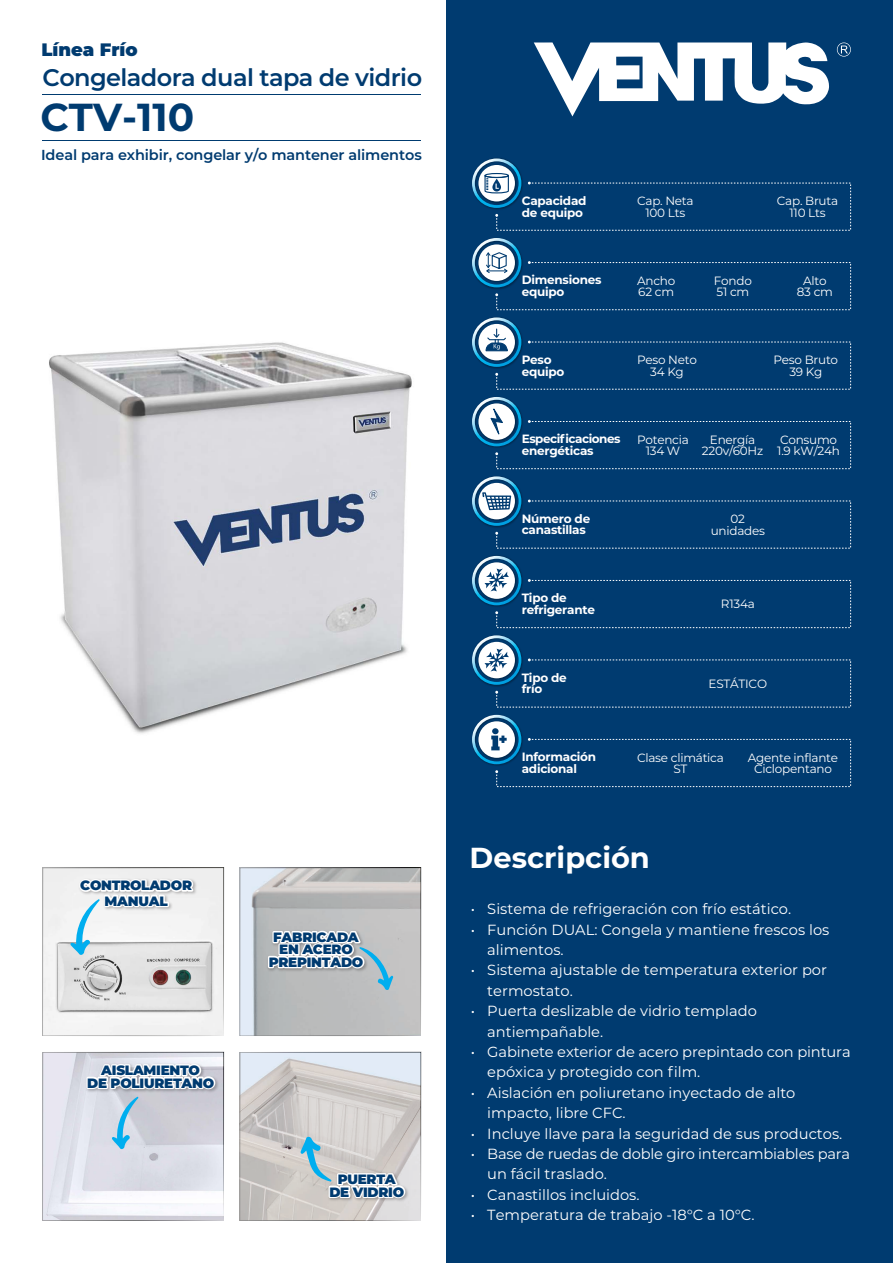
<style>
.page{position:relative;width:893px;height:1263px;background:#fff}
.page>*{position:absolute;margin:0;border:0;box-sizing:border-box;transform-origin:0 0}
.t1{font:700 39px "Montserrat";color:#003b70}
.t2{font:700 28.95px "Montserrat";color:#fff}
.t3{font:600 24px "Montserrat";letter-spacing:-.025em;color:#003b70}
.t4{font:900 18px "Montserrat";color:#003b70}
.t5{font:14.7px/20.4px "Montserrat";color:#fff}
.t6{font:600 14.55px "Montserrat";letter-spacing:-.01em;color:#003b70}
.t7{font:900 13.5px/12.5px "Montserrat";letter-spacing:-.02em;color:#003b70;text-align:center}
.t8{font:12px/11.6px "Montserrat";letter-spacing:-.02em;color:#fff;text-align:center}
.t9{font:700 12px/11.6px "Montserrat";letter-spacing:-.02em;color:#fff}
.t10{font:700 12px/11.6px "Montserrat";letter-spacing:-.04em;color:#fff}
</style>
<div class="page">
<img style="left:49px;top:342px;width:363px;height:392px">
<div style="left:446px;top:0;width:447px;height:1263px;background:#003b70"></div>
<svg style="left:534px;top:42px;width:295px;height:74px"></svg>
<svg style="left:837px;top:43px;width:14px;height:14px"></svg>
<hr style="left:43px;top:95px;width:378px;height:1px;background:#003b70">
<hr style="left:43px;top:140px;width:378px;height:1px;background:#003b70">
<svg style="left:472px;top:159px;width:379px;height:72px"></svg>
<svg style="left:472px;top:238px;width:379px;height:72px"></svg>
<svg style="left:472px;top:317px;width:379px;height:73px"></svg>
<svg style="left:472px;top:476px;width:379px;height:73px"></svg>
<svg style="left:472px;top:397px;width:379px;height:72px"></svg>
<svg style="left:472px;top:556px;width:379px;height:72px"></svg>
<svg style="left:472px;top:635px;width:379px;height:72px"></svg>
<svg style="left:472px;top:715px;width:379px;height:72px"></svg>
<svg style="left:42px;top:867px;width:182px;height:169px"></svg>
<svg style="left:239px;top:867px;width:182px;height:169px;background:#c1c4c5"></svg>
<svg style="left:42px;top:1051px;width:182px;height:170px"></svg>
<svg style="left:239px;top:1051px;width:182px;height:170px;background:#cecece"></svg>
<p class="t4" style="left:41px;top:36px;width:98px">Línea Frío</p>
<h3 class="t3" style="left:43px;top:61px;width:381px">Congeladora dual tapa de vidrio</h3>
<h1 class="t1" style="left:40px;top:89px;width:155px">CTV-110</h1>
<p class="t6" style="left:41px;top:144px;width:382px">Ideal para exhibir, congelar y/o mantener alimentos</p>
<p class="t7" style="left:80px;top:877px;width:113px;line-height:15.5px">CONTROLADOR<br>MANUAL</p>
<p class="t7" style="left:87px;top:1063px;width:129px">AISLAMIENTO<br>DE POLIURETANO</p>
<p class="t7" style="left:269px;top:930px;width:96px">FABRICADA<br>EN ACERO<br>PREPINTADO</p>
<p class="t7" style="left:329px;top:1172px;width:76px">PUERTA<br>DE VIDRIO</p>
<p class="t9" style="left:522px;top:194px;width:66px">Capacidad de equipo</p>
<p class="t8" style="left:777px;top:195px;width:63px">Cap. Bruta<br>110 Lts</p>
<p class="t8" style="left:637px;top:195px;width:58px">Cap. Neta<br>100 Lts</p>
<p class="t9" style="left:522px;top:274px;width:81px">Dimensiones equipo</p>
<p class="t8" style="left:797px;top:274px;width:38px">Alto<br>83 cm</p>
<p class="t8" style="left:637px;top:274px;width:40px;text-align:left">Ancho<br>62 cm</p>
<p class="t8" style="left:714px;top:274px;width:39px;text-align:left">Fondo<br>51 cm</p>
<p class="t9" style="left:522px;top:353px;width:44px">Peso equipo</p>
<p class="t8" style="left:774px;top:354px;width:66px">Peso Bruto<br>39 Kg</p>
<p class="t8" style="left:637px;top:354px;width:61px">Peso Neto<br>34 Kg</p>
<p class="t10" style="left:522px;top:433px;width:100px">Especificaciones energéticas</p>
<p class="t8" style="left:777px;top:433px;width:64px;text-align:left">Consumo<br>1.9 kW/24h</p>
<p class="t8" style="left:637px;top:433px;width:53px">Potencia<br>134 W</p>
<p class="t8" style="left:702px;top:433px;width:63px">Energía<br>220v/60Hz</p>
<p class="t9" style="left:522px;top:512px;width:70px">Número de canastillas</p>
<p class="t8" style="left:711px;top:513px;width:56px">02 unidades</p>
<p class="t9" style="left:522px;top:592px;width:75px">Tipo de refrigerante</p>
<p class="t8" style="left:721px;top:598px;width:35px">R134a</p>
<p class="t9" style="left:522px;top:671px;width:46px">Tipo de frío</p>
<p class="t8" style="left:709px;top:677px;width:60px">ESTÁTICO</p>
<p class="t9" style="left:522px;top:751px;width:76px">Información adicional</p>
<p class="t8" style="left:748px;top:751px;width:92px">Agente inflante<br>Ciclopentano</p>
<p class="t8" style="left:637px;top:751px;width:88px">Clase climática<br>ST</p>
<h2 class="t2" style="left:470px;top:837px;width:182px">Descripción</h2>
<p class="t5" style="left:471px;top:898px;width:6px">• •</p>
<p class="t5" style="left:471px;top:959px;width:6px">•</p>
<p class="t5" style="left:471px;top:1000px;width:6px">•</p>
<p class="t5" style="left:471px;top:1041px;width:6px">•</p>
<p class="t5" style="left:471px;top:1082px;width:6px">•</p>
<p class="t5" style="left:471px;top:1123px;width:6px">• •</p>
<p class="t5" style="left:471px;top:1184px;width:6px">• •</p>
<p class="t5" style="left:487px;top:898px;width:365px">Sistema de refrigeración con frío estático.<br>Función DUAL: Congela y mantiene frescos los alimentos.<br>Sistema ajustable de temperatura exterior por termostato.<br>Puerta deslizable de vidrio templado antiempañable.<br>Gabinete exterior de acero prepintado con pintura epóxica y protegido con film.<br>Aislación en poliuretano inyectado de alto impacto, libre CFC.<br>Incluye llave para la seguridad de sus productos.<br>Base de ruedas de doble giro intercambiables para un fácil traslado.<br>Canastillos incluidos.<br>Temperatura de trabajo -18°C a 10°C.</p>
</div>
